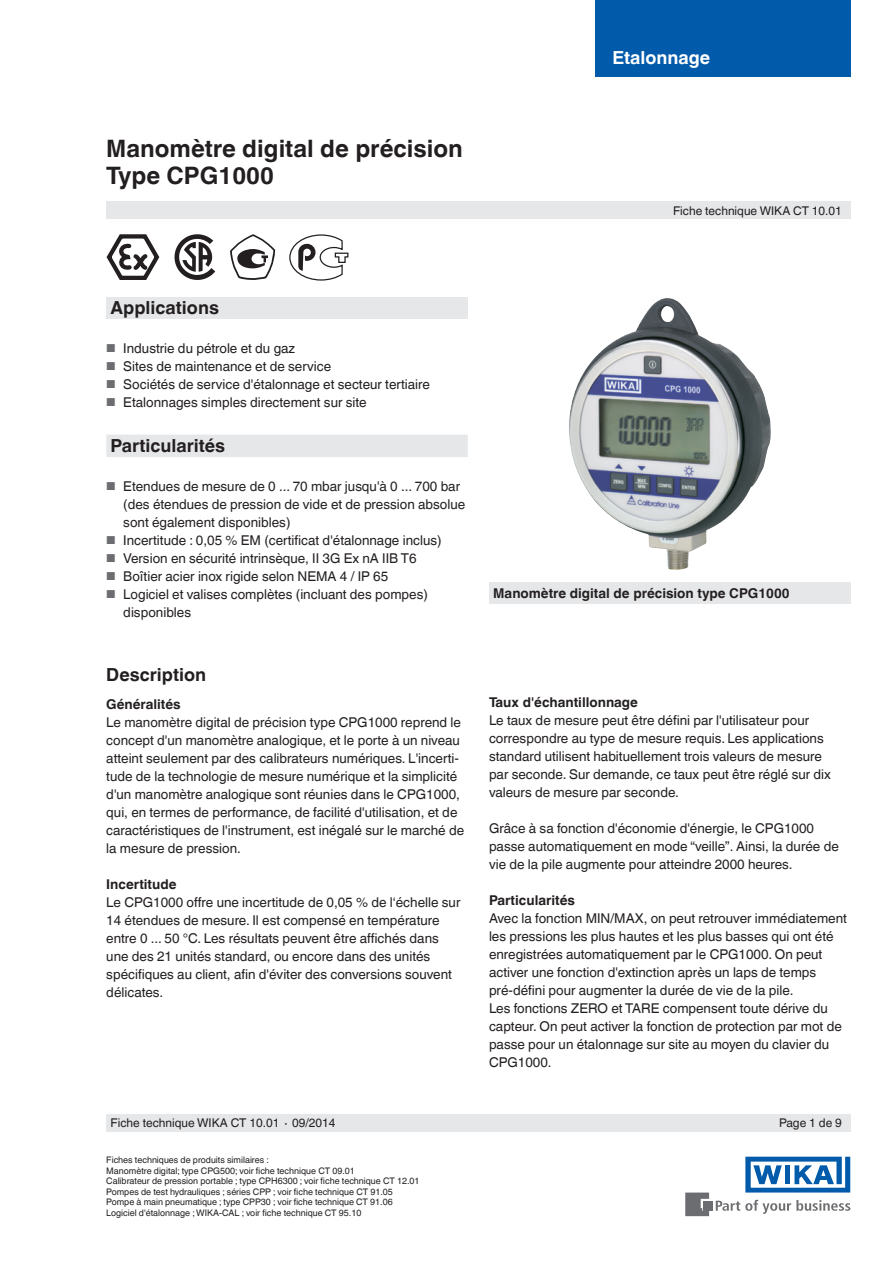
<style>
.page{position:relative;width:893px;height:1263px;background:#fff}
.page>*{position:absolute;margin:0;border:0;box-sizing:border-box;transform-origin:0 0}
.t1{font:700 24px/27px "Helvetica World";color:#231f20}
.t2{font:700 18px "Helvetica World";color:#231f20}
.t3{font:700 18px "Helvetica World";color:#fff}
.t4{font:13.5px/18px "Helvetica World";color:#231f20}
.t5{font:700 13.5px "Helvetica World";color:#231f20}
.t6{font:12px "Helvetica World";color:#231f20}
.t7{font:9px/10.5px "Helvetica World";color:#231f20}
.s1{font-size:11.55px;color:#6c6d70}
</style>
<div class="page">
<div style="left:106px;top:298px;width:362px;height:21px;background:#e6e7e9"></div>
<svg style="left:716px;top:1200px;width:134px;height:14px"></svg>
<div style="left:703px;top:1201px;width:9px;height:9px;background:#6c6d70"></div>
<svg style="left:685px;top:1192px;width:24px;height:24px"></svg>
<svg style="left:745px;top:1157px;width:105px;height:35px"></svg>
<div style="left:106px;top:202px;width:744px;height:17px;background:#e6e7e9"></div>
<div style="left:106px;top:1114px;width:744px;height:17px;background:#e6e7e9"></div>
<svg style="left:106px;top:234px;width:54px;height:46px"></svg>
<svg style="left:174px;top:234px;width:41px;height:46px"></svg>
<svg style="left:289px;top:234px;width:60px;height:47px"></svg>
<svg style="left:230px;top:234px;width:45px;height:46px"></svg>
<img style="left:569px;top:298px;width:202px;height:272px">
<div style="left:595px;top:0;width:255px;height:77px;background:#015aaa"></div>
<div style="left:489px;top:583px;width:361px;height:21px;background:#e6e7e9"></div>
<div style="left:106px;top:435px;width:362px;height:22px;background:#e6e7e9"></div>
<h1 class="t1" style="left:106px;top:135px;width:358px">Manomètre digital de précision<br>Type CPG1000</h1>
<h2 class="t3" style="left:612px;top:47px;width:99px">Etalonnage</h2>
<p class="t6" style="left:673px;top:204px;width:170px">Fiche technique WIKA CT 10.01</p>
<h2 class="t2" style="left:111px;top:297px;width:110px">Applications</h2>
<p class="t4" style="left:106px;top:339px;width:190px"><span class="s1">■</span> Industrie du pétrole et du gaz</p>
<p class="t4" style="left:106px;top:357px;width:226px"><span class="s1">■</span> Sites de maintenance et de service</p>
<p class="t4" style="left:106px;top:375px;width:325px"><span class="s1">■</span> Sociétés de service d'étalonnage et secteur tertiaire</p>
<p class="t4" style="left:106px;top:393px;width:262px"><span class="s1">■</span> Etalonnages simples directement sur site</p>
<h2 class="t2" style="left:111px;top:435px;width:116px">Particularités</h2>
<p class="t4" style="left:123px;top:477px;width:344px;text-indent:-17px"><span class="s1">■</span> Etendues de mesure de 0 ... 70 mbar jusqu'à 0 ... 700 bar (des étendues de pression de vide et de pression absolue sont également disponibles)</p>
<p class="t4" style="left:106px;top:531px;width:337px"><span class="s1">■</span> Incertitude : 0,05 % EM (certificat d'étalonnage inclus)</p>
<p class="t4" style="left:106px;top:549px;width:312px"><span class="s1">■</span> Version en sécurité intrinsèque, II 3G Ex nA IIB T6</p>
<p class="t4" style="left:106px;top:567px;width:283px"><span class="s1">■</span> Boîtier acier inox rigide selon NEMA 4 / IP 65</p>
<p class="t4" style="left:123px;top:585px;width:306px;text-indent:-17px"><span class="s1">■</span> Logiciel et valises complètes (incluant des pompes) disponibles</p>
<h2 class="t2" style="left:106px;top:664px;width:101px">Description</h2>
<p class="t5" style="left:106px;top:696px;width:76px">Généralités</p>
<p class="t4" style="left:106px;top:713px;width:359px">Le manomètre digital de précision type CPG1000 reprend le concept d'un manomètre analogique, et le porte à un niveau atteint seulement par des calibrateurs numériques. L'incerti&shy;tude de la technologie de mesure numérique et la simplicité d'un manomètre analogique sont réunies dans le CPG1000, qui, en termes de performance, de facilité d'utilisation, et de caractéristiques de l'instrument, est inégalé sur le marché de la mesure de pression.</p>
<p class="t5" style="left:106px;top:876px;width:72px">Incertitude</p>
<p class="t4" style="left:106px;top:893px;width:356px">Le CPG1000 offre une incertitude de 0,05 % de l‘échelle sur 14 étendues de mesure. Il est compensé en température entre 0 ... 50 °C. Les résultats peuvent être affichés dans une des 21 unités standard, ou encore dans des unités spécifiques au client, afin d'éviter des conversions souvent délicates.</p>
<p class="t5" style="left:493px;top:585px;width:298px">Manomètre digital de précision type CPG1000</p>
<p class="t5" style="left:489px;top:694px;width:150px">Taux d'échantillonnage</p>
<p class="t4" style="left:489px;top:711px;width:343px">Le taux de mesure peut être défini par l'utilisateur pour correspondre au type de mesure requis. Les applications standard utilisent habituellement trois valeurs de mesure par seconde. Sur demande, ce taux peut être réglé sur dix valeurs de mesure par seconde.</p>
<p class="t4" style="left:489px;top:819px;width:351px">Grâce à sa fonction d'économie d'énergie, le CPG1000 passe automatiquement en mode “veille”. Ainsi, la durée de vie de la pile augmente pour atteindre 2000 heures.</p>
<p class="t5" style="left:489px;top:892px;width:88px">Particularités</p>
<p class="t4" style="left:489px;top:909px;width:359px">Avec la fonction MIN/MAX, on peut retrouver immédiatement les pressions les plus hautes et les plus basses qui ont été enregistrées automatiquement par le CPG1000. On peut activer une fonction d'extinction après un laps de temps pré-défini pour augmenter la durée de vie de la pile.<br>Les fonctions ZERO et TARE compensent toute dérive du capteur. On peut activer la fonction de protection par mot de passe pour un étalonnage sur site au moyen du clavier du CPG1000.</p>
<p class="t6" style="left:111px;top:1116px;width:227px">Fiche technique WIKA CT 10.01 ∙ 09/2014</p>
<p class="t6" style="left:779px;top:1116px;width:64px">Page 1 de 9</p>
<p class="t7" style="left:106px;top:1155px;width:315px">Fiches techniques de produits similaires :<br>Manomètre digital; type CPG500; voir fiche technique CT 09.01<br>Calibrateur de pression portable ; type CPH6300 ; voir fiche technique CT 12.01<br>Pompes de test hydrauliques ; séries CPP ; voir fiche technique CT 91.05<br>Pompe à main pneumatique ; type CPP30 ; voir fiche technique CT 91.06<br>Logiciel d'étalonnage ; WIKA-CAL ; voir fiche technique CT 95.10</p>
</div>
